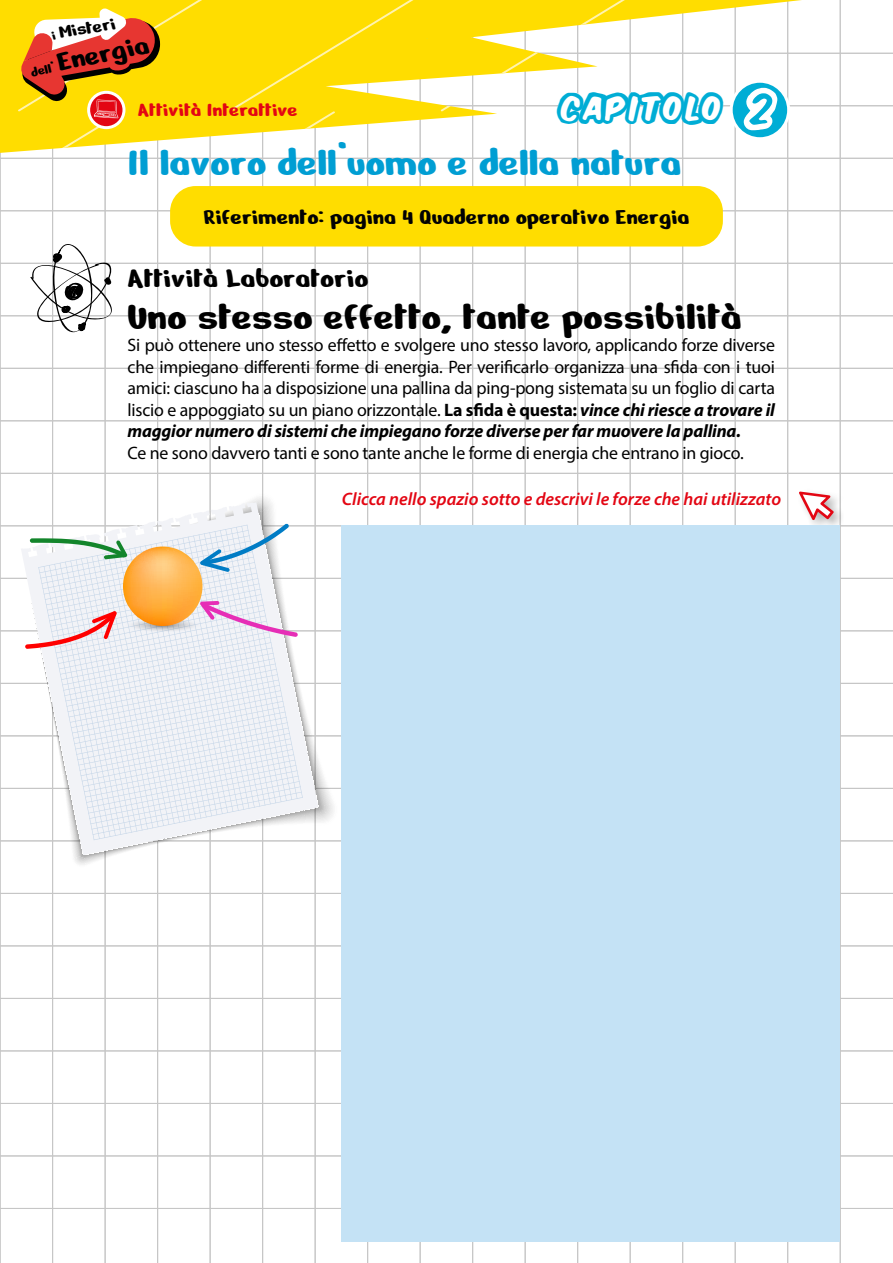
<style>
.page{position:relative;width:893px;height:1263px;background:#fff}
.page>*{position:absolute;margin:0;border:0;box-sizing:border-box;transform-origin:0 0}
.t1{font:42px "Nerko One";color:#000}
.t2{font:42px "Nerko One";color:#009ed3}
.t3{font:39.15px "American Signs";color:#00add5}
.t4{font:30.15px "Nerko One";color:#000}
.t5{font:30px "Nerko One";color:#000}
.t6{font:24px "Nerko One";color:#020203}
.t7{font:21px "Nerko One";color:#e30613}
.t8{font:19.8px "Nerko One";color:#000}
.t9{font:18px/21.6px "Myriad Pro";letter-spacing:-.01em;color:#000;text-align:justify}
.t10{font:italic 600 18px "Myriad Pro";color:#e30613}
.s1{font-size:14.55px}
.s2{font-size:50.1px;color:#fff}
.s3{font-weight:700}
.s4{font-weight:700;font-style:italic}
</style>
<div class="page">
<hr style="left:0;top:0;width:1px;height:1263px;background:#c6c6c6">
<hr style="left:52px;top:0;width:1px;height:1263px;background:#c6c6c6">
<hr style="left:105px;top:0;width:1px;height:1263px;background:#c6c6c6">
<hr style="left:157px;top:0;width:1px;height:1263px;background:#c6c6c6">
<hr style="left:210px;top:0;width:1px;height:1263px;background:#c6c6c6">
<hr style="left:262px;top:0;width:1px;height:1263px;background:#c6c6c6">
<hr style="left:315px;top:0;width:1px;height:1263px;background:#c6c6c6">
<hr style="left:367px;top:0;width:1px;height:1263px;background:#c6c6c6">
<hr style="left:420px;top:0;width:1px;height:1263px;background:#c6c6c6">
<hr style="left:472px;top:0;width:1px;height:1263px;background:#c6c6c6">
<hr style="left:525px;top:0;width:1px;height:1263px;background:#c6c6c6">
<hr style="left:577px;top:0;width:1px;height:1263px;background:#c6c6c6">
<hr style="left:630px;top:0;width:1px;height:1263px;background:#c6c6c6">
<hr style="left:682px;top:0;width:1px;height:1263px;background:#c6c6c6">
<hr style="left:735px;top:0;width:1px;height:1263px;background:#c6c6c6">
<hr style="left:787px;top:0;width:1px;height:1263px;background:#c6c6c6">
<hr style="left:840px;top:0;width:1px;height:1263px;background:#c6c6c6">
<hr style="left:0;top:1208px;width:893px;height:1px;background:#c6c6c6">
<hr style="left:0;top:1156px;width:893px;height:1px;background:#c6c6c6">
<hr style="left:0;top:1103px;width:893px;height:1px;background:#c6c6c6">
<hr style="left:0;top:1051px;width:893px;height:1px;background:#c6c6c6">
<hr style="left:0;top:998px;width:893px;height:1px;background:#c6c6c6">
<hr style="left:0;top:946px;width:893px;height:1px;background:#c6c6c6">
<hr style="left:0;top:893px;width:893px;height:1px;background:#c6c6c6">
<hr style="left:0;top:841px;width:893px;height:1px;background:#c6c6c6">
<hr style="left:0;top:788px;width:893px;height:1px;background:#c6c6c6">
<hr style="left:0;top:736px;width:893px;height:1px;background:#c6c6c6">
<hr style="left:0;top:683px;width:893px;height:1px;background:#c6c6c6">
<hr style="left:0;top:631px;width:893px;height:1px;background:#c6c6c6">
<hr style="left:0;top:578px;width:893px;height:1px;background:#c6c6c6">
<hr style="left:0;top:526px;width:893px;height:1px;background:#c6c6c6">
<hr style="left:0;top:473px;width:893px;height:1px;background:#c6c6c6">
<hr style="left:0;top:421px;width:893px;height:1px;background:#c6c6c6">
<hr style="left:0;top:368px;width:893px;height:1px;background:#c6c6c6">
<hr style="left:0;top:316px;width:893px;height:1px;background:#c6c6c6">
<hr style="left:0;top:263px;width:893px;height:1px;background:#c6c6c6">
<hr style="left:0;top:211px;width:893px;height:1px;background:#c6c6c6">
<hr style="left:0;top:158px;width:893px;height:1px;background:#c6c6c6">
<svg style="left:0;top:0;width:893px;height:155px"></svg>
<svg style="left:4px;top:0;width:840px;height:153px"></svg>
<svg style="left:21px;top:502px;width:297px;height:353px"></svg>
<svg style="left:25px;top:523px;width:278px;height:317px"></svg>
<div style="left:796px;top:488px;width:50px;height:44px;background:#000;opacity:.3"></div>
<svg style="left:799px;top:491px;width:35px;height:29px"></svg>
<div style="left:170px;top:186px;width:553px;height:61px;background:#fd0;border-radius:26px"></div>
<div style="left:341px;top:526px;width:499px;height:716px;background:#c4e2f5"></div>
<svg style="left:557px;top:91px;width:166px;height:33px"></svg>
<div style="left:731px;top:81px;width:58px;height:58px;background:#00add5;border-radius:50%"></div>
<div style="left:730px;top:80px;width:60px;height:60px;border:3px solid #fff;border-radius:50%"></div>
<svg style="left:30px;top:243px;width:88px;height:96px"></svg>
<svg style="left:89px;top:92px;width:35px;height:36px"></svg>
<div style="left:87px;top:91px;width:38px;height:38px;border:3px solid #fff;border-radius:50%"></div>
<svg style="left:20px;top:7px;width:140px;height:111px;background:#e69736"></svg>
<p class="t8" style="left:50px;top:21px;width:66px;rotate:-9deg"><span class="s1">i</span> Misteri</p>
<h3 class="t4" style="left:26px;top:50px;width:122px;rotate:-12deg"><span class="s1">dell’</span> Energia</h3>
<p class="t7" style="left:138px;top:96px;width:161px">Attività Interattive</p>
<h2 class="t3" style="left:558px;top:91px;width:219px">CAPITOLO <span class="s2">2</span></h2>
<h1 class="t2" style="left:128px;top:135px;width:555px">Il lavoro dell’uomo e della natura</h1>
<h3 class="t6" style="left:203px;top:201px;width:487px">Riferimento: pagina 4 Quaderno operativo Energia</h3>
<h3 class="t5" style="left:128px;top:259px;width:242px">Attività Laboratorio</h3>
<h1 class="t1" style="left:128px;top:290px;width:616px">Uno stesso effetto, tante possibilità</h1>
<p class="t9" style="left:128px;top:334px;width:649px">Si può ottenere uno stesso effetto e svolgere uno stesso lavoro, applicando forze diverse che impiegano differenti forme di energia. Per verificarlo organizza una sfida con i tuoi amici: ciascuno ha a disposizione una pallina da ping-pong sistemata su un foglio di carta liscio e appoggiato su un piano orizzontale. <span class="s3">La sfida è questa:</span> <span class="s4">vince chi riesce a trovare il maggior numero di sistemi che impiegano forze diverse per far muovere la pallina.</span></p>
<p class="t9" style="left:128px;top:442px;width:618px">Ce ne sono davvero tanti e sono tante anche le forme di energia che entrano in gioco.</p>
<p class="t10" style="left:342px;top:488px;width:441px">Clicca nello spazio sotto e descrivi le forze che hai utilizzato</p>
</div>
